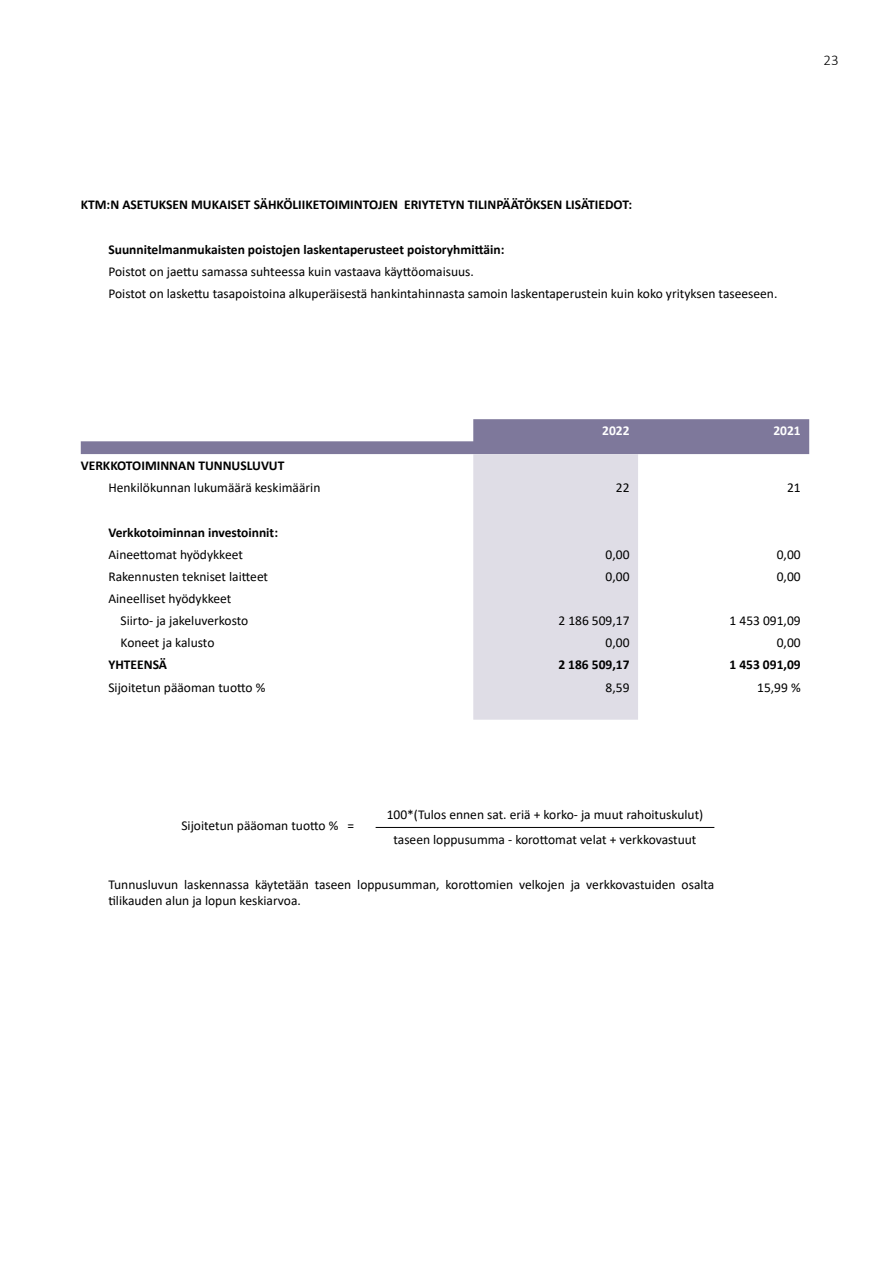
<style>
.page{position:relative;width:893px;height:1263px;background:#fff}
.page>*{position:absolute;margin:0;border:0;box-sizing:border-box;transform-origin:0 0}
.t1{font:300 15px "Calibri";color:#000}
.t2{font:13.5px/22.2px "Calibri";color:#000}
.t3{font:700 13.5px "Calibri";color:#000}
.t4{font:700 13.5px "Calibri";color:#fff}
</style>
<div class="page">
<svg style="left:81px;top:419px;width:728px;height:301px"></svg>
<hr style="left:376px;top:827px;width:338px;height:1px;background:#000">
<p class="t1" style="left:823px;top:51px;width:17px">23</p>
<p class="t3" style="left:81px;top:195px;width:553px">KTM:N ASETUKSEN MUKAISET SÄHKÖLIIKETOIMINTOJEN ERIYTETYN TILINPÄÄTÖKSEN LISÄTIEDOT:</p>
<p class="t3" style="left:108px;top:240px;width:397px">Suunnitelmanmukaisten poistojen laskentaperusteet poistoryhmittäin:</p>
<p class="t2" style="left:108px;top:260px;width:670px">Poistot on jaettu samassa suhteessa kuin vastaava käyttöomaisuus.<br>Poistot on laskettu tasapoistoina alkuperäisestä hankintahinnasta samoin laskentaperustein kuin koko yrityksen taseeseen.</p>
<p class="t4" style="left:602px;top:421px;width:29px">2022</p>
<p class="t4" style="left:773px;top:421px;width:29px">2021</p>
<p class="t3" style="left:81px;top:456px;width:205px">VERKKOTOIMINNAN TUNNUSLUVUT</p>
<p class="t2" style="left:108px;top:476px;width:213px">Henkilökunnan lukumäärä keskimäärin</p>
<p class="t2" style="left:616px;top:476px;width:15px">22</p>
<p class="t2" style="left:787px;top:476px;width:15px">21</p>
<p class="t3" style="left:108px;top:523px;width:171px">Verkkotoiminnan investoinnit:</p>
<p class="t2" style="left:108px;top:543px;width:136px">Aineettomat hyödykkeet</p>
<p class="t2" style="left:606px;top:543px;width:25px">0,00</p>
<p class="t2" style="left:777px;top:543px;width:25px">0,00</p>
<p class="t2" style="left:108px;top:565px;width:161px">Rakennusten tekniset laitteet</p>
<p class="t2" style="left:606px;top:565px;width:25px">0,00</p>
<p class="t2" style="left:777px;top:565px;width:25px">0,00</p>
<p class="t2" style="left:121px;top:587px;width:129px;text-indent:-12px">Aineelliset hyödykkeet<br>Siirto- ja jakeluverkosto</p>
<p class="t2" style="left:558px;top:609px;width:73px">2 186 509,17</p>
<p class="t2" style="left:730px;top:609px;width:73px">1 453 091,09</p>
<p class="t2" style="left:121px;top:631px;width:95px">Koneet ja kalusto</p>
<p class="t2" style="left:606px;top:631px;width:25px">0,00</p>
<p class="t2" style="left:777px;top:631px;width:25px">0,00</p>
<p class="t3" style="left:108px;top:655px;width:60px">YHTEENSÄ</p>
<p class="t3" style="left:558px;top:655px;width:73px">2 186 509,17</p>
<p class="t3" style="left:729px;top:655px;width:73px">1 453 091,09</p>
<p class="t2" style="left:108px;top:676px;width:159px">Sijoitetun pääoman tuotto %</p>
<p class="t2" style="left:606px;top:676px;width:25px">8,59</p>
<p class="t2" style="left:757px;top:676px;width:45px">15,99 %</p>
<p class="t2" style="left:181px;top:814px;width:174px">Sijoitetun pääoman tuotto % =</p>
<p class="t2" style="left:387px;top:801px;width:318px;line-height:25.2px;text-align:center">100*(Tulos ennen sat. eriä + korko- ja muut rahoituskulut) taseen loppusumma - korottomat velat + verkkovastuut</p>
<p class="t2" style="left:108px;top:876px;width:607px;line-height:16.2px">Tunnusluvun laskennassa käytetään taseen loppusumman, korottomien velkojen ja verkkovastuiden osalta tilikauden alun ja lopun keskiarvoa.</p>
</div>
